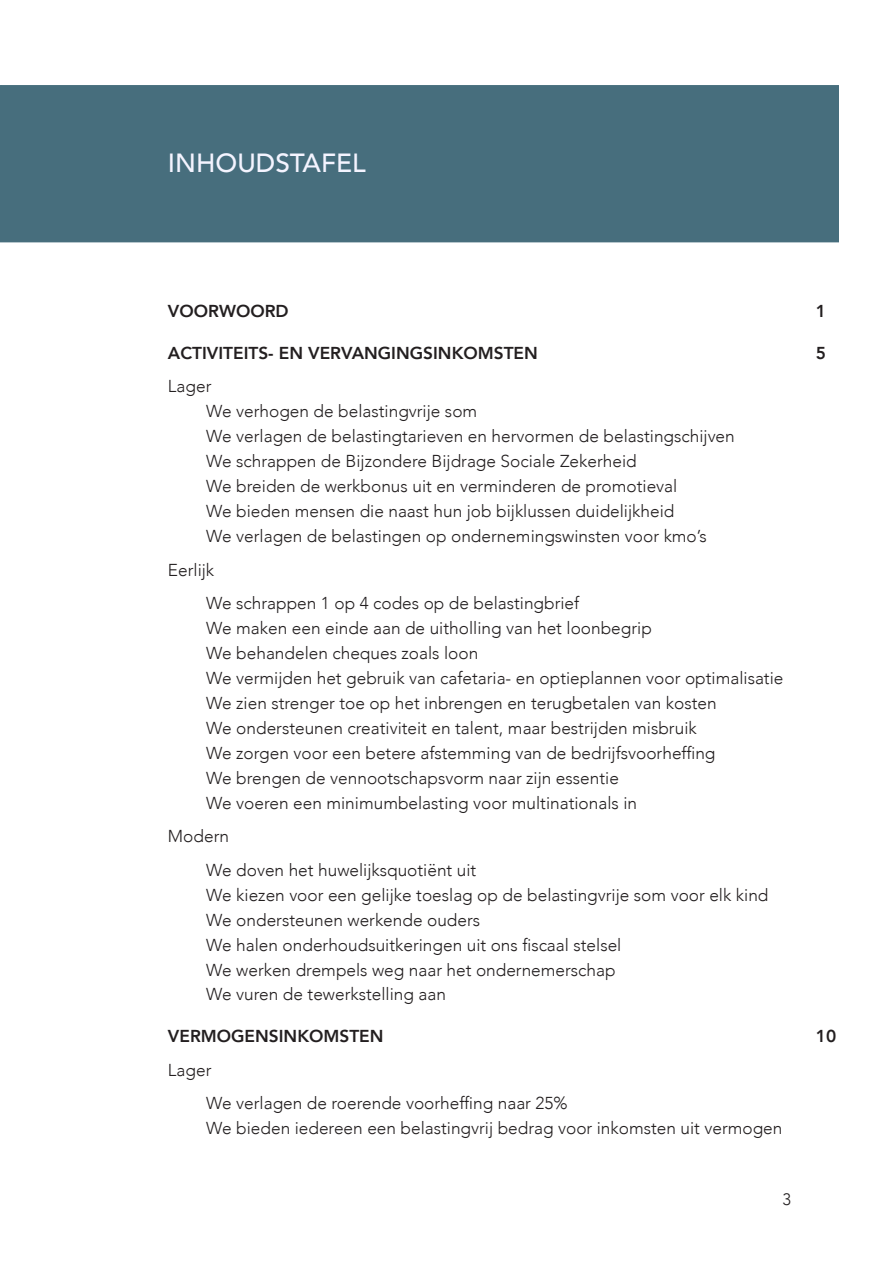
<style>
.page{position:relative;width:893px;height:1263px;background:#fff}
.page>*{position:absolute;margin:0;border:0;box-sizing:border-box;transform-origin:0 0}
.titel_balk{font:500 26.25px "Avenir";color:#f4f4ff}
.t1{font:300 17.25px "Avenir";color:#231f20}
.t2{font:800 17.25px "Avenir";color:#231f20}
.t3{font:300 16.5px "Avenir";color:#231f20}
</style>
<div class="page">
<div style="left:1px;top:86px;width:837px;height:156px;background:#476e7d"></div>
<div style="left:0;top:85px;width:839px;height:157px;border:2px solid #476e7d"></div>
<p class="titel_balk" style="left:168px;top:140px;width:199px">INHOUDSTAFEL</p>
<p class="t2" style="left:168px;top:298px;width:122px">VOORWOORD</p>
<p class="t2" style="left:816px;top:298px;width:12px">1</p>
<p class="t2" style="left:168px;top:340px;width:371px">ACTIVITEITS- EN VERVANGINGSINKOMSTEN</p>
<p class="t2" style="left:816px;top:340px;width:12px">5</p>
<p class="t1" style="left:168px;top:376px;width:45px">Lager</p>
<p class="t1" style="left:206px;top:401px;width:273px">We verhogen de belastingvrije som</p>
<p class="t1" style="left:206px;top:426px;width:530px">We verlagen de belastingtarieven en hervormen de belastingschijven</p>
<p class="t1" style="left:206px;top:451px;width:432px">We schrappen de Bijzondere Bijdrage Sociale Zekerheid</p>
<p class="t1" style="left:206px;top:476px;width:473px">We breiden de werkbonus uit en verminderen de promotieval</p>
<p class="t1" style="left:206px;top:501px;width:470px">We bieden mensen die naast hun job bijklussen duidelijkheid</p>
<p class="t1" style="left:206px;top:526px;width:502px">We verlagen de belastingen op ondernemingswinsten voor kmo’s</p>
<p class="t1" style="left:168px;top:559px;width:48px">Eerlijk</p>
<p class="t1" style="left:206px;top:593px;width:375px">We schrappen 1 op 4 codes op de belastingbrief</p>
<p class="t1" style="left:206px;top:618px;width:447px">We maken een einde aan de uitholling van het loonbegrip</p>
<p class="t1" style="left:206px;top:643px;width:274px">We behandelen cheques zoals loon</p>
<p class="t1" style="left:206px;top:668px;width:579px">We vermijden het gebruik van cafetaria- en optieplannen voor optimalisatie</p>
<p class="t1" style="left:206px;top:693px;width:512px">We zien strenger toe op het inbrengen en terugbetalen van kosten</p>
<p class="t1" style="left:206px;top:718px;width:492px">We ondersteunen creativiteit en talent, maar bestrijden misbruik</p>
<p class="t1" style="left:206px;top:743px;width:511px">We zorgen voor een betere afstemming van de bedrijfsvoorheffing</p>
<p class="t1" style="left:206px;top:768px;width:414px">We brengen de vennootschapsvorm naar zijn essentie</p>
<p class="t1" style="left:206px;top:793px;width:432px">We voeren een minimumbelasting voor multinationals in</p>
<p class="t1" style="left:168px;top:826px;width:63px">Modern</p>
<p class="t1" style="left:206px;top:859px;width:272px">We doven het huwelijksquotiënt uit</p>
<p class="t1" style="left:206px;top:884px;width:564px">We kiezen voor een gelijke toeslag op de belastingvrije som voor elk kind</p>
<p class="t1" style="left:206px;top:909px;width:275px">We ondersteunen werkende ouders</p>
<p class="t1" style="left:206px;top:934px;width:417px">We halen onderhoudsuitkeringen uit ons fiscaal stelsel</p>
<p class="t1" style="left:206px;top:959px;width:411px">We werken drempels weg naar het ondernemerschap</p>
<p class="t1" style="left:206px;top:984px;width:241px">We vuren de tewerkstelling aan</p>
<p class="t2" style="left:168px;top:1023px;width:217px">VERMOGENSINKOMSTEN</p>
<p class="t2" style="left:816px;top:1023px;width:22px">10</p>
<p class="t1" style="left:168px;top:1060px;width:45px">Lager</p>
<p class="t1" style="left:206px;top:1093px;width:363px">We verlagen de roerende voorheffing naar 25%</p>
<p class="t1" style="left:206px;top:1118px;width:578px">We bieden iedereen een belastingvrij bedrag voor inkomsten uit vermogen</p>
<p class="t3" style="left:782px;top:1189px;width:10px">3</p>
</div>
